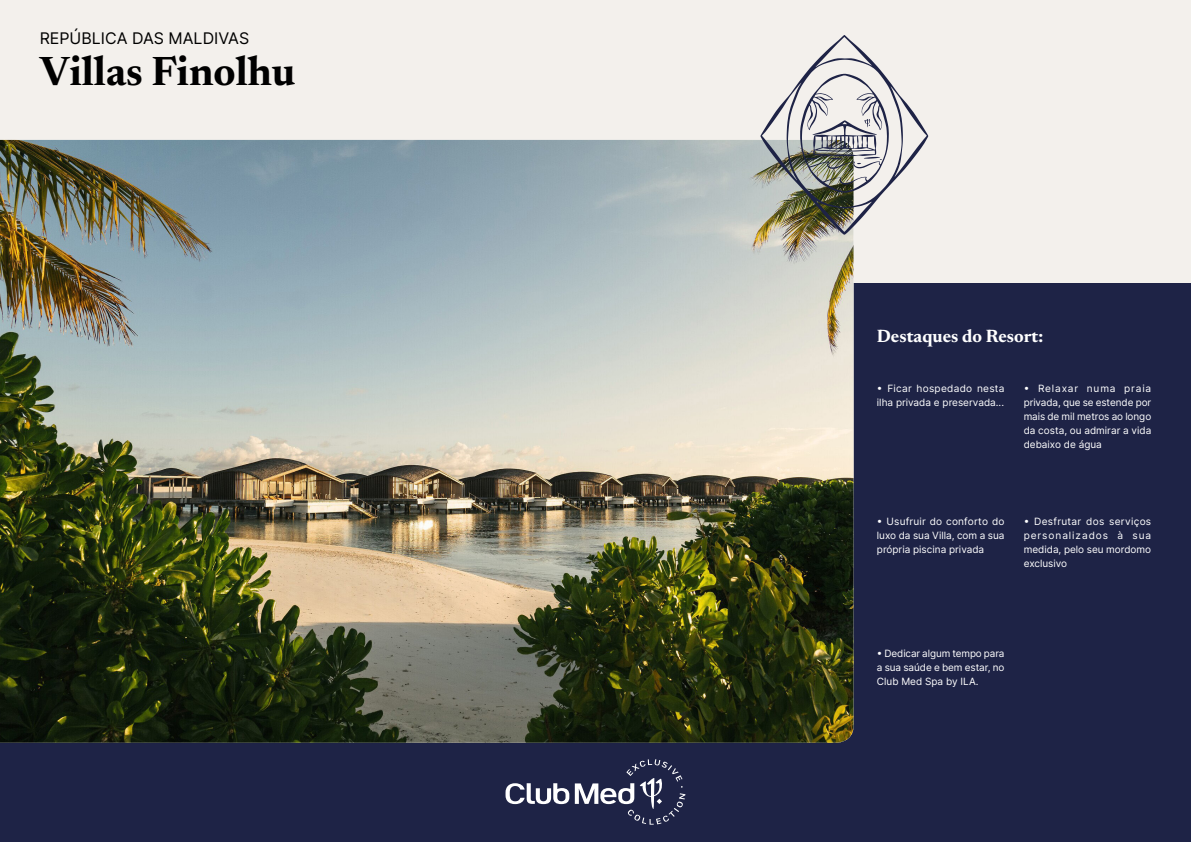
<style>
.page{position:relative;width:1191px;height:842px;background:#f3f0ec}
.page>*{position:absolute;margin:0;border:0;box-sizing:border-box;transform-origin:0 0}
.t1{font:700 41.5px "Newsreader 24 pt";color:#000}
.t2{font:700 18px "Newsreader 24 pt";color:#fff}
.t3{font:16px "Inter";color:#000}
.t4{font:10px/14px "Inter";color:#fff;text-align:justify}
</style>
<div class="page">
<div style="left:0;top:283px;width:1191px;height:559px;background:#1e2346"></div>
<img style="left:0;top:140px;width:853px;height:603px">
<img style="left:760px;top:35px;width:168px;height:200px">
<svg style="left:505px;top:759px;width:180px;height:66px"></svg>
<h3 class="t3" style="left:40px;top:26px;width:211px">REPÚBLICA DAS MALDIVAS</h3>
<h1 class="t1" style="left:40px;top:41px;width:257px">Villas Finolhu</h1>
<h2 class="t2" style="left:877px;top:323px;width:168px">Destaques do Resort:</h2>
<p class="t4" style="left:877px;top:381px;width:129px">• Ficar hospedado nesta ilha privada e preservada...</p>
<p class="t4" style="left:1023px;top:381px;width:129px">• Relaxar numa praia privada, que se estende por mais de mil metros ao longo da costa, ou admirar a vida debaixo de água</p>
<p class="t4" style="left:877px;top:514px;width:129px">• Usufruir do conforto do luxo da sua Villa, com a sua própria piscina privada</p>
<p class="t4" style="left:1023px;top:514px;width:129px">• Desfrutar dos serviços personalizados à sua medida, pelo seu mordomo exclusivo</p>
<p class="t4" style="left:877px;top:647px;width:129px">• Dedicar algum tempo para a sua saúde e bem estar, no Club Med Spa by ILA.</p>
</div>
